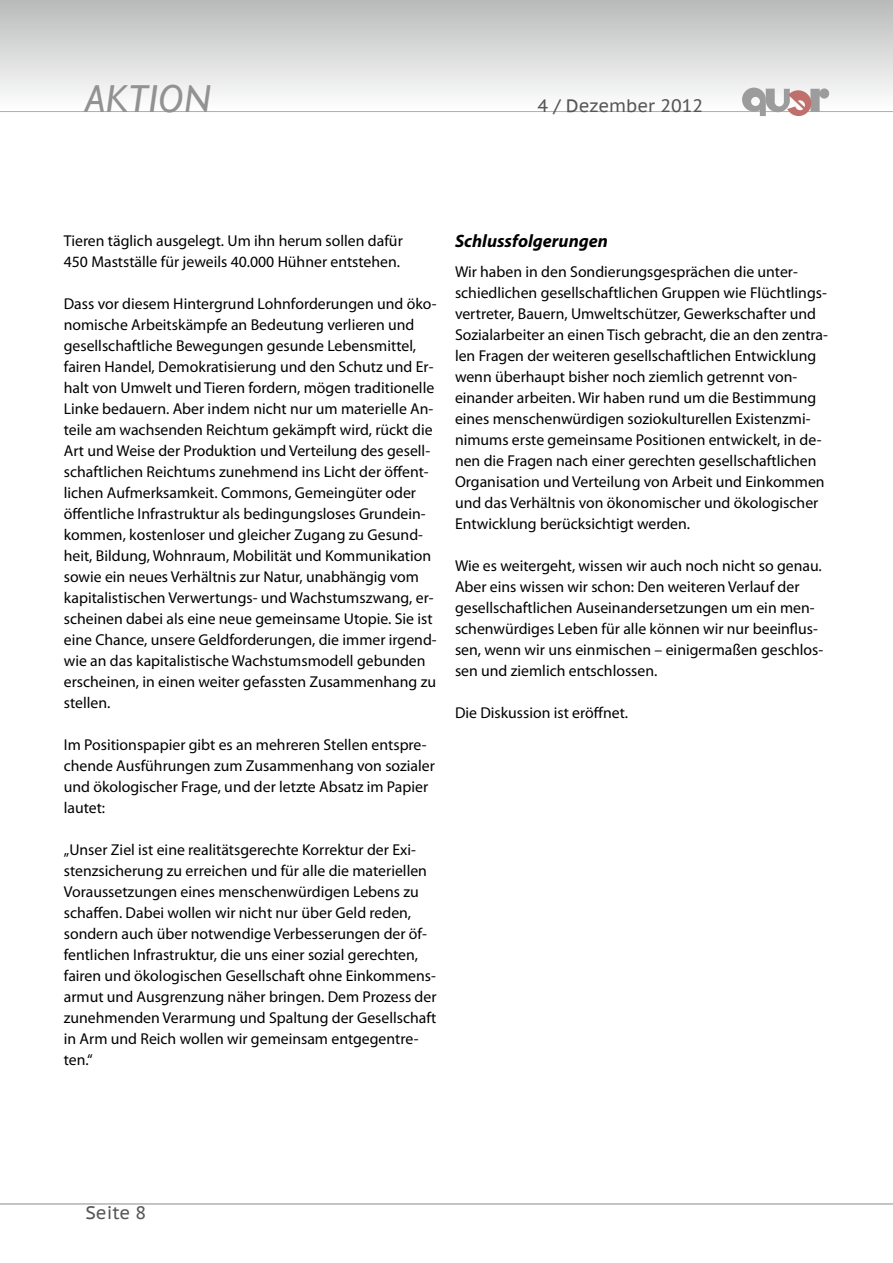
<style>
.page{position:relative;width:893px;height:1263px;background:#fff}
.page>*{position:absolute;margin:0;border:0;box-sizing:border-box;transform-origin:0 0}
.t1{font:italic 39px "Gill Sans";letter-spacing:.01em;color:#919291}
.t2{font:18px "PT Sans Caption";color:#565655}
.t3{font:italic 700 18px "Myriad Pro";color:#000}
.t4{font:15.75px/21px "Myriad Pro";color:#000}
</style>
<div class="page">
<hr style="left:0;top:111px;width:893px;height:1px;background:#b1b2b3">
<hr style="left:0;top:1203px;width:893px;height:2px;background:#b1b2b3">
<div style="left:0;top:0;width:893px;height:111px;background:linear-gradient(to bottom,#b9baba,#fff)"></div>
<svg style="left:742px;top:88px;width:87px;height:28px"></svg>
<h1 class="t1" style="left:85px;top:76px;width:127px">AKTION</h1>
<p class="t2" style="left:538px;top:94px;width:167px">4 / Dezember 2012</p>
<p class="t4" style="left:64px;top:230px;width:341px">Tieren täglich ausgelegt. Um ihn herum sollen dafür<br>450 Mastställe für jeweils 40.000 Hühner entstehen.</p>
<p class="t4" style="left:64px;top:293px;width:374px">Dass vor diesem Hintergrund Lohnforderungen und öko&shy;nomische Arbeitskämpfe an Bedeutung verlieren und gesellschaftliche Bewegungen gesunde Lebensmittel, fairen Handel, Demokratisierung und den Schutz und Er&shy;halt von Umwelt und Tieren fordern, mögen traditionelle Linke bedauern. Aber indem nicht nur um materielle An&shy;teile am wachsenden Reichtum gekämpft wird, rückt die Art und Weise der Produktion und Verteilung des gesell&shy;schaftlichen Reichtums zunehmend ins Licht der öffent&shy;lichen Aufmerksamkeit. Commons, Gemeingüter oder öffentliche Infrastruktur als bedingungsloses Grundein&shy;kommen, kostenloser und gleicher Zugang zu Gesund&shy;heit, Bildung, Wohnraum, Mobilität und Kommunikation sowie ein neues Verhältnis zur Natur, unabhängig vom kapitalistischen Verwertungs- und Wachstumszwang, er&shy;scheinen dabei als eine neue gemeinsame Utopie. Sie ist eine Chance, unsere Geldforderungen, die immer irgend&shy;wie an das kapitalistische Wachstumsmodell gebunden erscheinen, in einen weiter gefassten Zusammenhang zu stellen.</p>
<p class="t4" style="left:64px;top:734px;width:373px">Im Positionspapier gibt es an mehreren Stellen entspre&shy;chende Ausführungen zum Zusammenhang von sozialer und ökologischer Frage, und der letzte Absatz im Papier lautet:</p>
<p class="t4" style="left:64px;top:839px;width:374px">„Unser Ziel ist eine realitätsgerechte Korrektur der Exi&shy;stenzsicherung zu erreichen und für alle die materiellen Voraussetzungen eines menschenwürdigen Lebens zu schaffen. Dabei wollen wir nicht nur über Geld reden, sondern auch über notwendige Verbesserungen der öf&shy;fentlichen Infrastruktur, die uns einer sozial gerechten, fairen und ökologischen Gesellschaft ohne Einkommens&shy;armut und Ausgrenzung näher bringen. Dem Prozess der zunehmenden Verarmung und Spaltung der Gesellschaft in Arm und Reich wollen wir gemeinsam entgegentre&shy;ten.“</p>
<p class="t3" style="left:455px;top:230px;width:154px">Schlussfolgerungen</p>
<p class="t4" style="left:455px;top:261px;width:375px">Wir haben in den Sondierungsgesprächen die unter&shy;schiedlichen gesellschaftlichen Gruppen wie Flüchtlings&shy;vertreter, Bauern, Umweltschützer, Gewerkschafter und Sozialarbeiter an einen Tisch gebracht, die an den zentra&shy;len Fragen der weiteren gesellschaftlichen Entwicklung wenn überhaupt bisher noch ziemlich getrennt von&shy;einander arbeiten. Wir haben rund um die Bestimmung eines menschenwürdigen soziokulturellen Existenzmi&shy;nimums erste gemeinsame Positionen entwickelt, in de&shy;nen die Fragen nach einer gerechten gesellschaftlichen Organisation und Verteilung von Arbeit und Einkommen und das Verhältnis von ökonomischer und ökologischer Entwicklung berücksichtigt werden.</p>
<p class="t4" style="left:455px;top:555px;width:370px">Wie es weitergeht, wissen wir auch noch nicht so genau.<br>Aber eins wissen wir schon: Den weiteren Verlauf der gesellschaftlichen Auseinandersetzungen um ein men&shy;schenwürdiges Leben für alle können wir nur beeinflus&shy;sen, wenn wir uns einmischen – einigermaßen geschlos&shy;sen und ziemlich entschlossen.</p>
<p class="t4" style="left:455px;top:702px;width:175px">Die Diskussion ist eröffnet.</p>
<p class="t2" style="left:86px;top:1201px;width:62px">Seite 8</p>
</div>
